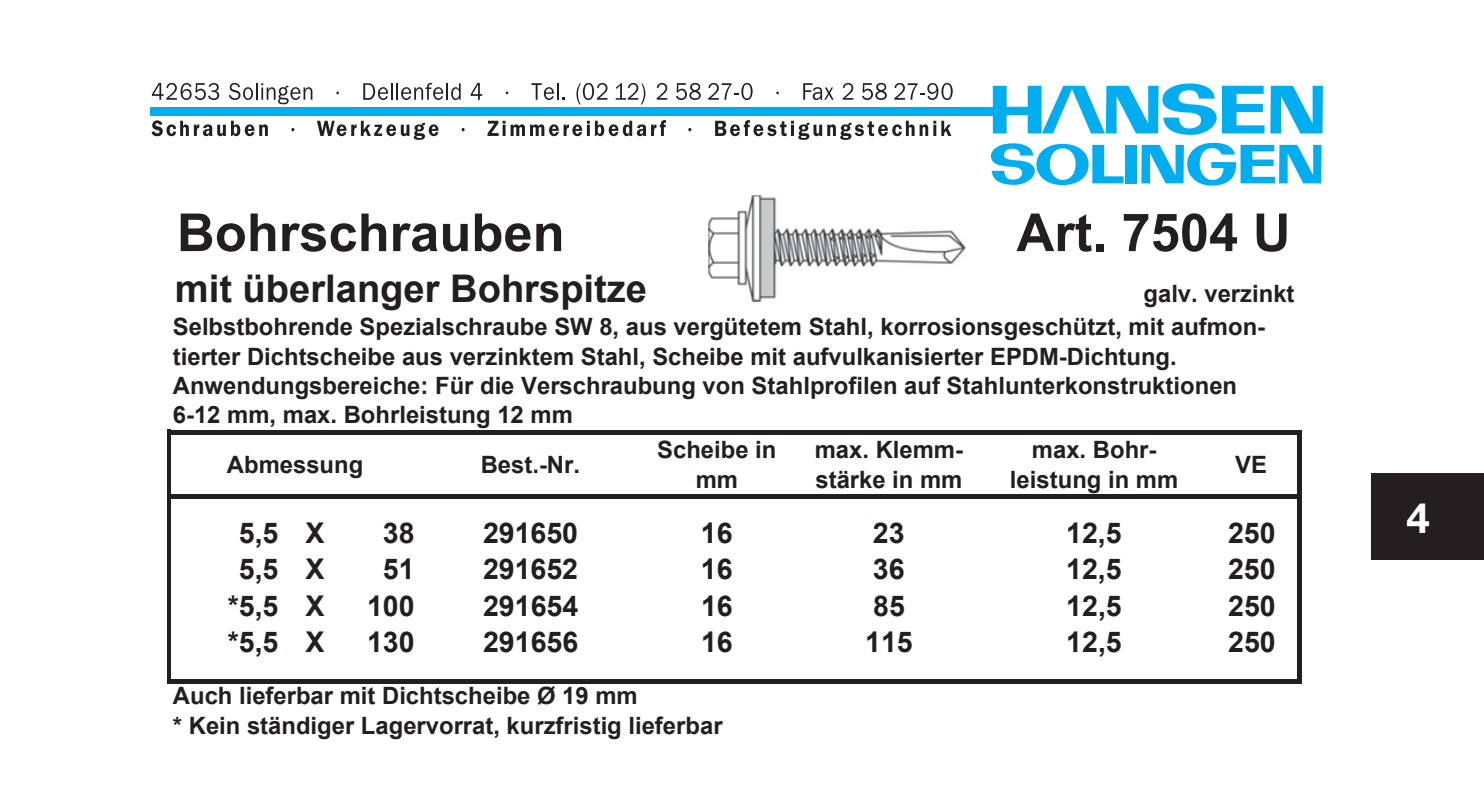
<style>
.page{position:relative;width:1484px;height:806px;background:#fff}
.page>*{position:absolute;margin:0;border:0;box-sizing:border-box;transform-origin:0 0}
.t1{font:700 52.5px "Arial";color:#231f20}
.t2{font:700 42px "Helvetica Neue";color:#fff}
.t3{font:700 38.15px "Arial";color:#231f20}
.t4{font:700 28.7px "Arial";color:#231f20}
.t5{font:700 23.8px/30.1px "Arial";color:#231f20}
</style>
<div class="page">
<div style="left:1371px;top:472px;width:112px;height:87px;background:#231f20"></div>
<hr style="left:167px;top:429px;width:4px;height:254px;background:#231f20">
<div style="left:1296px;top:434px;width:5px;height:249px;background:#231f20"></div>
<div style="left:171px;top:429px;width:1130px;height:5px;background:#231f20"></div>
<div style="left:171px;top:493px;width:1130px;height:5px;background:#231f20"></div>
<div style="left:171px;top:678px;width:1130px;height:5px;background:#231f20"></div>
<img style="left:708px;top:195px;width:258px;height:106px">
<svg style="left:992px;top:83px;width:272px;height:52px"></svg>
<svg style="left:1270px;top:86px;width:52px;height:47px"></svg>
<div style="left:1125px;top:145px;width:12px;height:38px;background:#00aeef"></div>
<svg style="left:990px;top:143px;width:133px;height:42px"></svg>
<svg style="left:1141px;top:143px;width:180px;height:42px"></svg>
<svg style="left:152px;top:83px;width:67px;height:17px"></svg>
<svg style="left:229px;top:83px;width:83px;height:21px"></svg>
<svg style="left:363px;top:83px;width:97px;height:17px"></svg>
<svg style="left:470px;top:83px;width:12px;height:17px"></svg>
<svg style="left:531px;top:83px;width:34px;height:17px"></svg>
<svg style="left:576px;top:83px;width:31px;height:21px"></svg>
<svg style="left:615px;top:83px;width:30px;height:21px"></svg>
<svg style="left:656px;top:83px;width:11px;height:17px"></svg>
<svg style="left:676px;top:83px;width:24px;height:17px"></svg>
<svg style="left:708px;top:83px;width:44px;height:17px"></svg>
<svg style="left:803px;top:83px;width:30px;height:17px"></svg>
<svg style="left:842px;top:83px;width:11px;height:17px"></svg>
<svg style="left:862px;top:83px;width:24px;height:17px"></svg>
<svg style="left:894px;top:83px;width:58px;height:17px"></svg>
<svg style="left:151px;top:120px;width:117px;height:16px"></svg>
<svg style="left:317px;top:121px;width:121px;height:19px"></svg>
<svg style="left:487px;top:120px;width:179px;height:16px"></svg>
<svg style="left:715px;top:120px;width:236px;height:20px"></svg>
<div style="left:151px;top:107px;width:856px;height:8px;background:#00aeef"></div>
<h1 class="t1" style="left:177px;top:198px;width:389px">Bohrschrauben</h1>
<h1 class="t1" style="left:1016px;top:198px;width:276px">Art. 7504 U</h1>
<h3 class="t3" style="left:175px;top:263px;width:474px">mit überlanger Bohrspitze</h3>
<p class="t5" style="left:173px;top:277px;width:1123px;line-height:33.2px;text-indent:970px">galv. verzinkt<br>Selbstbohrende Spezialschraube SW 8, aus vergütetem Stahl, korrosionsgeschützt, mit aufmon-</p>
<p class="t5" style="left:173px;top:342px;width:1065px;line-height:29.1px">tierter Dichtscheibe aus verzinktem Stahl, Scheibe mit aufvulkanisierter EPDM-Dichtung.<br>Anwendungsbereiche: Für die Verschraubung von Stahlprofilen auf Stahlunterkonstruktionen<br>6-12 mm, max. Bohrleistung 12 mm</p>
<p class="t5" style="left:227px;top:450px;width:138px">Abmessung</p>
<p class="t5" style="left:481px;top:450px;width:101px">Best.-Nr.</p>
<p class="t5" style="left:657px;top:435px;width:121px;text-align:center">Scheibe in mm</p>
<p class="t5" style="left:814px;top:435px;width:150px">max. Klemm&shy;stärke in mm</p>
<p class="t5" style="left:1009px;top:435px;width:170px;text-align:center">max. Bohr&shy;leistung in mm</p>
<p class="t5" style="left:1235px;top:450px;width:33px">VE</p>
<p class="t4" style="left:239px;top:513px;width:87px">5,5 X</p>
<p class="t4" style="left:383px;top:513px;width:33px">38</p>
<p class="t4" style="left:483px;top:513px;width:97px">291650</p>
<p class="t4" style="left:701px;top:513px;width:33px">16</p>
<p class="t4" style="left:873px;top:513px;width:33px">23</p>
<p class="t4" style="left:1066px;top:513px;width:57px">12,5</p>
<p class="t4" style="left:1227px;top:513px;width:49px">250</p>
<p class="t4" style="left:239px;top:550px;width:87px">5,5 X</p>
<p class="t4" style="left:383px;top:550px;width:33px">51</p>
<p class="t4" style="left:483px;top:550px;width:97px">291652</p>
<p class="t4" style="left:701px;top:550px;width:33px">16</p>
<p class="t4" style="left:873px;top:550px;width:33px">36</p>
<p class="t4" style="left:1066px;top:550px;width:57px">12,5</p>
<p class="t4" style="left:1227px;top:550px;width:49px">250</p>
<p class="t4" style="left:228px;top:586px;width:98px">*5,5 X</p>
<p class="t4" style="left:367px;top:586px;width:49px">100</p>
<p class="t4" style="left:483px;top:586px;width:97px">291654</p>
<p class="t4" style="left:701px;top:586px;width:33px">16</p>
<p class="t4" style="left:873px;top:586px;width:33px">85</p>
<p class="t4" style="left:1066px;top:586px;width:57px">12,5</p>
<p class="t4" style="left:1228px;top:586px;width:49px">250</p>
<p class="t4" style="left:228px;top:622px;width:98px">*5,5 X</p>
<p class="t4" style="left:367px;top:622px;width:49px">130</p>
<p class="t4" style="left:483px;top:622px;width:97px">291656</p>
<p class="t4" style="left:701px;top:622px;width:33px">16</p>
<p class="t4" style="left:865px;top:622px;width:49px">115</p>
<p class="t4" style="left:1066px;top:622px;width:57px">12,5</p>
<p class="t4" style="left:1228px;top:622px;width:49px">250</p>
<p class="t5" style="left:173px;top:681px;width:551px">Auch lieferbar mit Dichtscheibe Ø 19 mm<br>* Kein ständiger Lagervorrat, kurzfristig lieferbar</p>
<h2 class="t2" style="left:1406px;top:491px;width:25px">4</h2>
</div>
